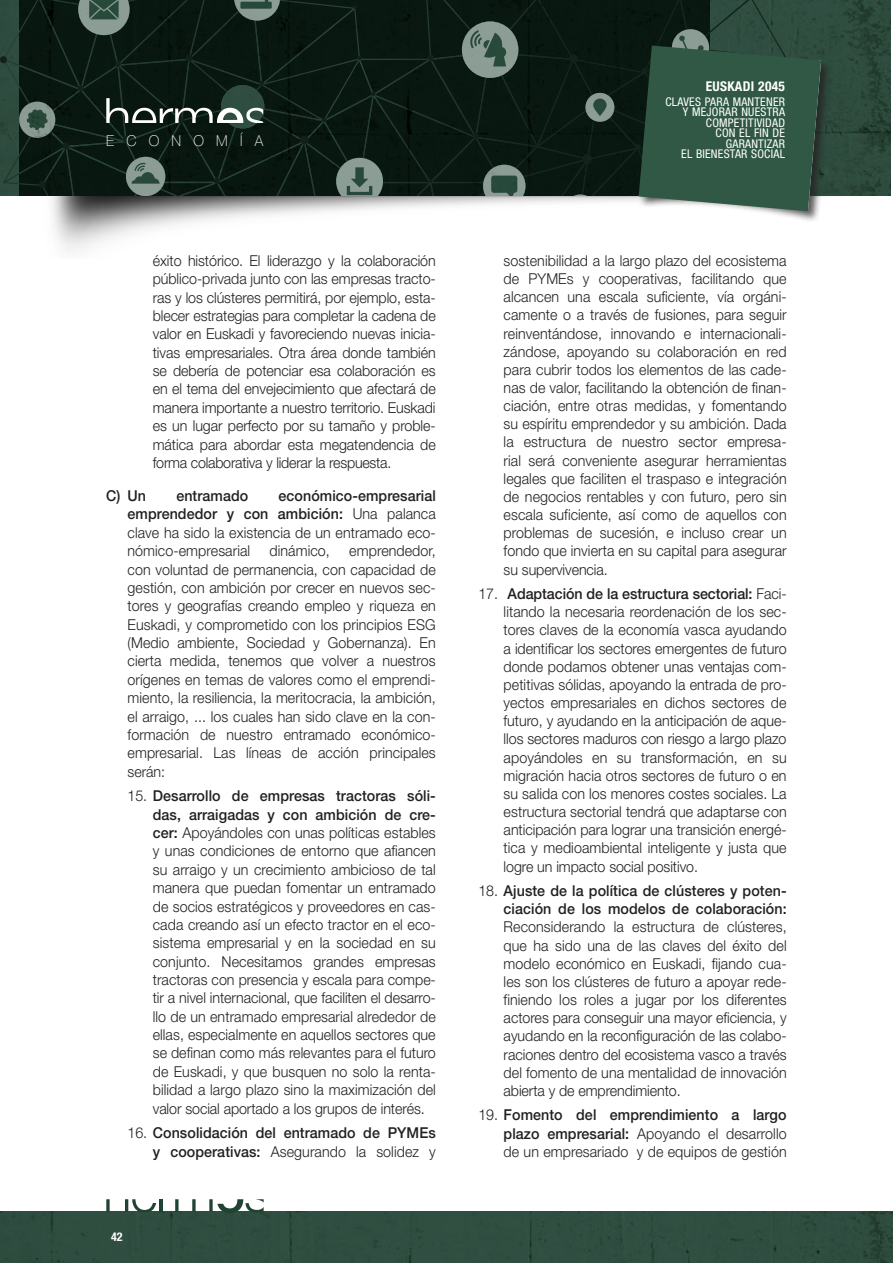
<style>
.page{position:relative;width:893px;height:1263px;background:#fff}
.page>*{position:absolute;margin:0;border:0;box-sizing:border-box;transform-origin:0 0}
.TEXTO_COMUN{font:300 15px/18.1px "Helvetica Neue LT Std";letter-spacing:.005em;color:#231f20;text-align:justify;scale:.95 1}
.TEXTO_COMUN-2{font:500 15px/18.3px "Helvetica Neue LT Std";letter-spacing:.005em;color:#231f20;text-align:right;scale:.95 1}
.t1{font:100 15px "Helvetica Neue LT Std";letter-spacing:.86em;color:#fff;scale:.95 1}
.t2{font:700 condensed 13.5px "Helvetica Neue LT Std";letter-spacing:.02em;color:#fff}
.t3{font:condensed 12px/10.5px "Helvetica Neue LT Std";letter-spacing:.02em;color:#fff;text-align:right}
.t4{font:700 condensed 12px "Helvetica Neue LT Std";color:#fff}
.s1{font-weight:500}
.s2{font-weight:300}
</style>
<div class="page">
<div style="left:0;top:1212px;width:892px;height:51px;background:#2f4e41"></div>
<svg style="left:106px;top:1199px;width:4px;height:13px"></svg>
<svg style="left:125px;top:1199px;width:38px;height:14px"></svg>
<svg style="left:192px;top:1199px;width:4px;height:13px"></svg>
<svg style="left:175px;top:1199px;width:4px;height:13px"></svg>
<svg style="left:209px;top:1199px;width:4px;height:13px"></svg>
<svg style="left:217px;top:1199px;width:47px;height:14px"></svg>
<img style="left:0;top:0;width:891px;height:196px">
<div style="left:0;top:56px;width:7px;height:7px;background:#121f1a;border-radius:3px"></div>
<div style="left:637px;top:59px;width:197px;height:165px;background:#231f20;opacity:.75"></div>
<svg style="left:3px;top:0;width:818px;height:211px;background:#263930"></svg>
<p class="t1" style="left:106px;top:132px;width:167px">ECONOMÍA</p>
<p class="TEXTO_COMUN" style="left:153px;top:251px;width:299px">éxito histórico. El liderazgo y la colaboración público-privada junto con las empresas tracto&shy;ras y los clústeres permitirá, por ejemplo, esta&shy;blecer estrategias para completar la cadena de valor en Euskadi y favoreciendo nuevas inicia&shy;tivas empresariales. Otra área donde también se debería de potenciar esa colaboración es en el tema del envejecimiento que afectará de manera importante a nuestro territorio. Euskadi es un lugar perfecto por su tamaño y proble&shy;mática para abordar esta megatendencia de forma colaborativa y liderar la respuesta.</p>
<p class="TEXTO_COMUN-2" style="left:106px;top:486px;width:43px">C) Un</p>
<p class="TEXTO_COMUN-2" style="left:176px;top:486px;width:77px">entramado</p>
<p class="TEXTO_COMUN" style="left:128px;top:486px;width:326px;text-indent:151px"><span class="s1">económico-empresarial emprendedor y con ambición:</span> Una palanca clave ha sido la existencia de un entramado eco&shy;nómico-empresarial</p>
<p class="TEXTO_COMUN" style="left:270px;top:541px;width:65px">dinámico,</p>
<p class="TEXTO_COMUN" style="left:128px;top:541px;width:326px;text-indent:222px">emprendedor, con voluntad de permanencia, con capacidad de gestión, con ambición por crecer en nuevos sec&shy;tores y geografías creando empleo y riqueza en Euskadi, y comprometido con los principios ESG (Medio ambiente, Sociedad y Gobernanza). En cierta medida, tenemos que volver a nuestros orígenes en temas de valores como el emprendi&shy;miento, la resiliencia, la meritocracia, la ambición, el arraigo, ... los cuales han sido clave en la con&shy;formación de nuestro entramado económico&shy;empresarial. Las líneas de acción principales serán:</p>
<p class="TEXTO_COMUN" style="left:153px;top:786px;width:299px;text-indent:-25px">15. <span class="s1">Desarrollo de empresas tractoras sóli&shy;das, arraigadas y con ambición de cre&shy;cer:</span> Apoyándoles con unas políticas estables y unas condiciones de entorno que afiancen su arraigo y un crecimiento ambicioso de tal manera que puedan fomentar un entramado de socios estratégicos y proveedores en cas&shy;cada creando así un efecto tractor en el eco&shy;sistema empresarial y en la sociedad en su conjunto. Necesitamos grandes empresas tractoras con presencia y escala para compe&shy;tir a nivel internacional, que faciliten el desarro&shy;llo de un entramado empresarial alrededor de ellas, especialmente en aquellos sectores que se definan como más relevantes para el futuro de Euskadi, y que busquen no solo la renta&shy;bilidad a largo plazo sino la maximización del valor social aportado a los grupos de interés.</p>
<p class="TEXTO_COMUN-2" style="left:128px;top:1124px;width:326px"><span class="s2">16.</span> Consolidación del entramado de PYMEs y cooperativas: <span class="s2">Asegurando la solidez y</span></p>
<p class="t4" style="left:111px;top:1229px;width:13px">42</p>
<p class="t2" style="left:706px;top:78px;width:81px">EUSKADI 2045</p>
<p class="t3" style="left:665px;top:96px;width:121px">CLAVES PARA MANTENER<br>Y MEJORAR NUESTRA<br>COMPETITIVIDAD<br>CON EL FIN DE<br>GARANTIZAR<br>EL BIENESTAR SOCIAL</p>
<p class="TEXTO_COMUN" style="left:504px;top:251px;width:299px">sostenibilidad a la largo plazo del ecosistema de PYMEs y cooperativas, facilitando que alcancen una escala suficiente, vía orgáni&shy;camente o a través de fusiones, para seguir reinventándose, innovando e internacionali&shy;zándose, apoyando su colaboración en red para cubrir todos los elementos de las cade&shy;nas de valor, facilitando la obtención de finan&shy;ciación, entre otras medidas, y fomentando su espíritu emprendedor y su ambición. Dada la estructura de nuestro sector empresa&shy;rial será conveniente asegurar herramientas legales que faciliten el traspaso e integración de negocios rentables y con futuro, pero sin escala suficiente, así como de aquellos con problemas de sucesión, e incluso crear un fondo que invierta en su capital para asegurar su supervivencia.</p>
<p class="TEXTO_COMUN" style="left:504px;top:584px;width:299px;text-indent:-25px">17. <span class="s1">Adaptación de la estructura sectorial:</span> Faci&shy;litando la necesaria reordenación de los sec&shy;tores claves de la economía vasca ayudando a identificar los sectores emergentes de futuro donde podamos obtener unas ventajas com&shy;petitivas sólidas, apoyando la entrada de pro&shy;yectos empresariales en dichos sectores de futuro, y ayudando en la anticipación de aque&shy;llos sectores maduros con riesgo a largo plazo apoyándoles en su transformación, en su migración hacia otros sectores de futuro o en su salida con los menores costes sociales. La estructura sectorial tendrá que adaptarse con anticipación para lograr una transición energé&shy;tica y medioambiental inteligente y justa que logre un impacto social positivo.</p>
<p class="TEXTO_COMUN" style="left:504px;top:881px;width:300px;text-indent:-25px">18. <span class="s1">Ajuste de la política de clústeres y poten&shy;ciación de los modelos de colaboración:<br></span>Reconsiderando la estructura de clústeres, que ha sido una de las claves del éxito del modelo económico en Euskadi, fijando cua&shy;les son los clústeres de futuro a apoyar rede&shy;finiendo los roles a jugar por los diferentes actores para conseguir una mayor eficiencia, y ayudando en la reconfiguración de las colabo&shy;raciones dentro del ecosistema vasco a través del fomento de una mentalidad de innovación abierta y de emprendimiento.</p>
<p class="TEXTO_COMUN" style="left:504px;top:1105px;width:299px;text-indent:-25px">19. <span class="s1">Fomento del emprendimiento a largo plazo empresarial:</span> Apoyando el desarrollo de un empresariado y de equipos de gestión</p>
</div>
